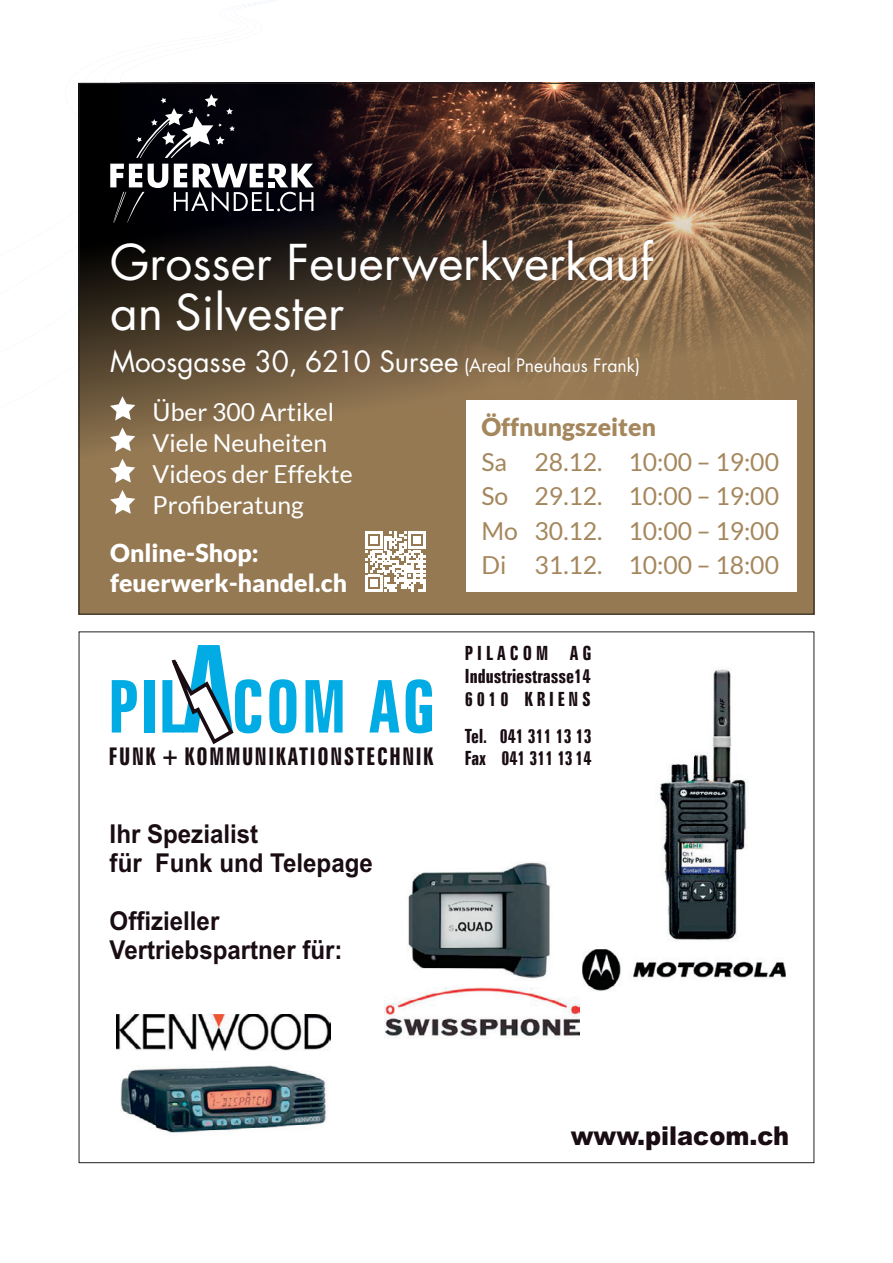
<style>
.page{position:relative;width:893px;height:1263px;background:#fff}
.page>*{position:absolute;margin:0;border:0;box-sizing:border-box;transform-origin:0 0}
.t1{font:700 extra-condensed 121.5px "Zurich BT";color:#00ace3;scale:.93 1}
.t2{font:700 extra-condensed 72.75px "Zurich BT";letter-spacing:.035em;color:#00ace3;scale:.93 1}
.t3{font:48px/49.5px "Futura Std";color:#fff}
.t4{font:28.5px "Futura Std";color:#fff}
.t5{font:700 25.95px/29.1px "Arial";color:#190c13;scale:.93 1}
.t6{font:900 25.95px "Arial";color:#190c13;scale:.93 1}
.t7{font:24.75px/34.5px "Lato";color:#a5875d;text-align:justify}
.t8{font:24.75px/31.2px "Lato";color:#fff}
.t9{font:900 24.75px/29.4px "Lato";color:#fff}
.t10{font:900 24.75px "Lato";color:#a5875d}
.t11{font:700 extra-condensed 24.3px "Zurich BT";letter-spacing:.075em;color:#190c13;scale:.93 1}
.t12{font:700 extra-condensed 19.65px/22.8px "Zurich BT";color:#190c13;text-align:justify;scale:.95 1}
.t13{font:700 extra-condensed 19.65px/22.8px "Zurich BT";color:#190c13;scale:.93 1}
.s1{font-size:18px}
</style>
<div class="page">
<svg style="left:78px;top:82px;width:206px;height:330px;background:#0a0908"></svg>
<svg style="left:171px;top:659px;width:63px;height:86px"></svg>
<img style="left:385px;top:987px;width:195px;height:50px">
<img style="left:582px;top:949px;width:204px;height:42px">
<img style="left:117px;top:1015px;width:214px;height:35px">
<img style="left:120px;top:1065px;width:207px;height:68px">
<img style="left:659px;top:669px;width:89px;height:273px">
<img style="left:408px;top:861px;width:142px;height:118px">
<img style="left:120px;top:85px;width:692px;height:94px">
<svg style="left:81px;top:179px;width:731px;height:433px;background:#735c41"></svg>
<svg style="left:110px;top:164px;width:58px;height:59px"></svg>
<svg style="left:136px;top:94px;width:99px;height:64px;background:#2b2b31"></svg>
<svg style="left:174px;top:164px;width:140px;height:48px"></svg>
<div style="left:466px;top:401px;width:330px;height:191px;background:#fff"></div>
<svg style="left:110px;top:396px;width:25px;height:25px"></svg>
<svg style="left:110px;top:427px;width:25px;height:25px"></svg>
<svg style="left:110px;top:459px;width:25px;height:24px"></svg>
<svg style="left:110px;top:490px;width:25px;height:24px"></svg>
<svg style="left:366px;top:531px;width:60px;height:60px"></svg>
<h3 class="t3" style="left:110px;top:238px;width:545px">Grosser Feuerwerkverkauf an Silvester</h3>
<p class="t4" style="left:110px;top:343px;width:532px">Moosgasse 30, 6210 Sursee <span class="s1">(Areal Pneuhaus Frank)</span></p>
<p class="t8" style="left:153px;top:396px;width:202px">Über 300 Artikel<br>Viele Neuheiten<br>Videos der Effekte<br>Profiberatung</p>
<p class="t9" style="left:110px;top:538px;width:238px">Online-Shop: feuerwerk-handel.ch</p>
<h1 class="t1" style="left:182px;top:619px;width:57px">A</h1>
<p class="t11" style="left:109px;top:743px;width:350px">FUNK + KOMMUNIKATIONSTECHNIK</p>
<h2 class="t2" style="left:108px;top:665px;width:353px">PIL COM AG</h2>
<p class="t5" style="left:110px;top:822px;width:284px">Ihr Spezialist<br>für Funk und Telepage</p>
<p class="t5" style="left:110px;top:909px;width:252px">Offizieller<br>Vertriebspartner für:</p>
<p class="t10" style="left:481px;top:413px;width:176px">Öffnungszeiten</p>
<p class="t7" style="left:481px;top:444px;width:299px">Sa 28.12. 10:00 – 19:00<br>So 29.12. 10:00 – 19:00<br>Mo 30.12. 10:00 – 19:00<br>Di 31.12. 10:00 – 18:00</p>
<p class="t12" style="left:465px;top:642px;width:135px">PILACOM AG Industriestrasse14<br>6010 KRIENS</p>
<p class="t13" style="left:465px;top:724px;width:138px">Tel. 041 311 13 13<br>Fax 041 311 13 14</p>
<p class="t6" style="left:571px;top:1126px;width:236px">www.pilacom.ch</p>
</div>
